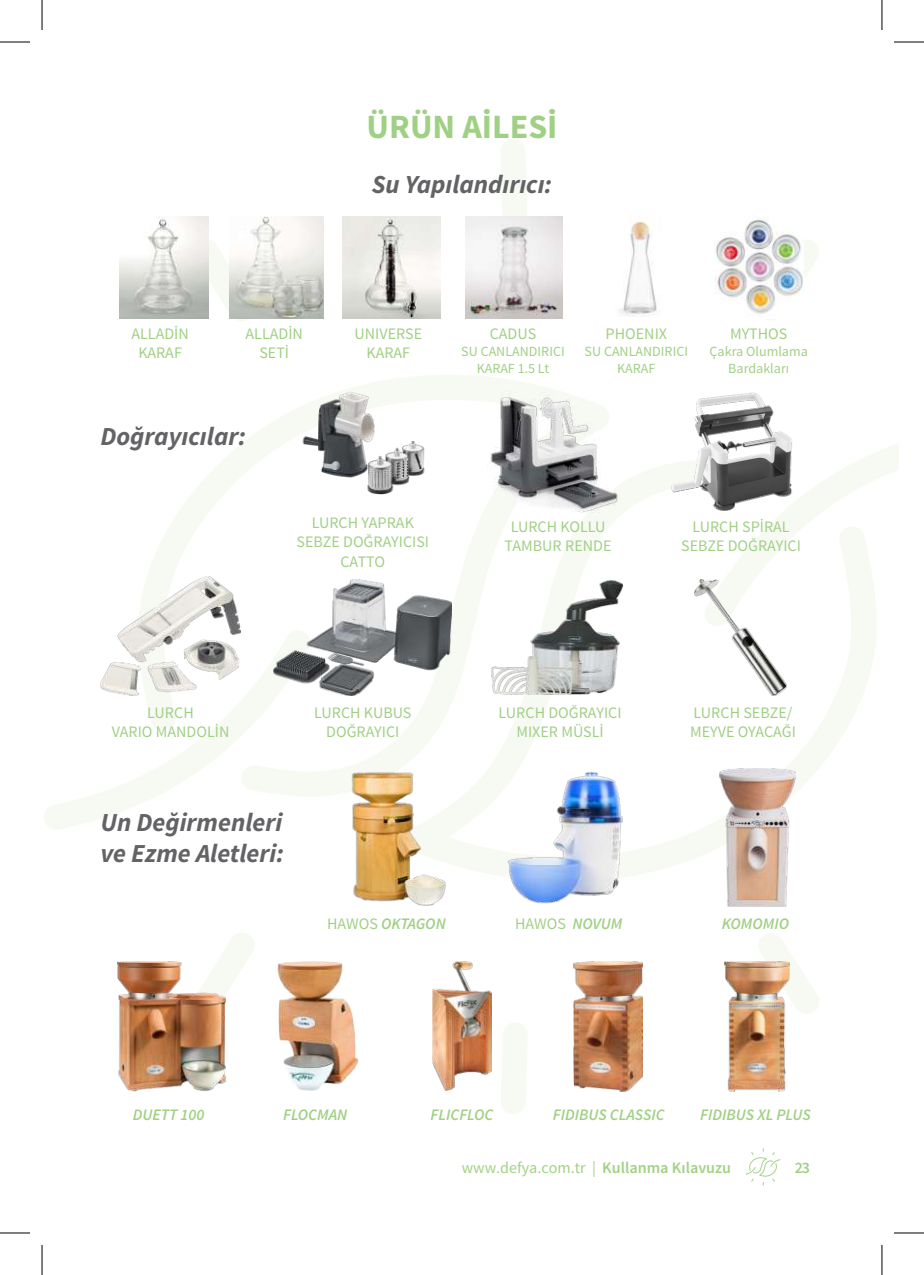
<style>
.page{position:relative;width:924px;height:1275px;background:#fff}
.page>*{position:absolute;margin:0;border:0;box-sizing:border-box;transform-origin:0 0}
.t1{font:700 34px "Source Sans Pro";color:#a0d084}
.t2{font:italic 700 26px/31.2px "Source Sans Pro";color:#636366}
.t3{font:16px/19.2px "Source Sans Pro";color:#a0d084;text-align:center}
.t4{font:italic 600 16px "Source Sans Pro";color:#a0d084}
.t5{font:16px "Source Sans Pro";color:#a1d283}
.t6{font:600 16px "Source Sans Pro";color:#a0d084}
.t7{font:14px/16.8px "Source Sans Pro";color:#a0d084;text-align:center}
.s1{font-weight:400;font-style:normal}
.s2{font-weight:600;font-style:italic}
.s3{font-weight:600}
</style>
<div class="page">
<svg style="left:218px;top:933px;width:36px;height:71px"></svg>
<svg style="left:208px;top:237px;width:39px;height:84px"></svg>
<svg style="left:44px;top:778px;width:109px;height:51px"></svg>
<svg style="left:500px;top:139px;width:27px;height:78px"></svg>
<svg style="left:766px;top:240px;width:53px;height:80px"></svg>
<svg style="left:138px;top:375px;width:420px;height:422px"></svg>
<svg style="left:863px;top:444px;width:35px;height:35px"></svg>
<svg style="left:405px;top:459px;width:471px;height:415px"></svg>
<svg style="left:756px;top:934px;width:63px;height:80px"></svg>
<svg style="left:501px;top:1023px;width:26px;height:91px"></svg>
<svg style="left:745px;top:1148px;width:35px;height:37px"></svg>
<img style="left:119px;top:217px;width:89px;height:102px">
<img style="left:229px;top:217px;width:94px;height:102px">
<img style="left:465px;top:217px;width:97px;height:102px">
<img style="left:714px;top:217px;width:89px;height:102px">
<img style="left:342px;top:217px;width:98px;height:102px">
<img style="left:619px;top:220px;width:38px;height:96px">
<img style="left:294px;top:390px;width:133px;height:105px">
<img style="left:487px;top:391px;width:132px;height:121px">
<img style="left:670px;top:392px;width:122px;height:119px">
<img style="left:273px;top:580px;width:178px;height:115px">
<img style="left:491px;top:580px;width:131px;height:115px">
<img style="left:693px;top:579px;width:93px;height:116px">
<img style="left:318px;top:769px;width:136px;height:136px">
<img style="left:118px;top:961px;width:107px;height:130px">
<img style="left:491px;top:769px;width:152px;height:135px">
<img style="left:277px;top:961px;width:81px;height:130px">
<img style="left:718px;top:768px;width:76px;height:138px">
<img style="left:432px;top:961px;width:59px;height:130px">
<img style="left:573px;top:961px;width:69px;height:130px">
<img style="left:724px;top:962px;width:64px;height:129px">
<img style="left:100px;top:577px;width:141px;height:119px">
<hr style="left:0;top:42px;width:30px;height:1px;background:#000">
<hr style="left:893px;top:42px;width:30px;height:1px;background:#000">
<hr style="left:0;top:1232px;width:30px;height:1px;background:#000">
<hr style="left:893px;top:1232px;width:30px;height:1px;background:#000">
<hr style="left:42px;top:0;width:1px;height:30px;background:#000">
<hr style="left:42px;top:1245px;width:1px;height:30px;background:#000">
<hr style="left:881px;top:0;width:1px;height:30px;background:#000">
<hr style="left:881px;top:1245px;width:1px;height:30px;background:#000">
<h1 class="t1" style="left:366px;top:105px;width:192px">ÜRÜN AİLESİ</h1>
<h2 class="t2" style="left:371px;top:168px;width:182px">Su Yapılandırıcı:</h2>
<p class="t3" style="left:131px;top:325px;width:59px">ALLADİN<br>KARAF</p>
<p class="t3" style="left:245px;top:325px;width:59px">ALLADİN<br>SETİ</p>
<p class="t3" style="left:489px;top:325px;width:48px">CADUS</p>
<p class="t3" style="left:354px;top:325px;width:69px">UNIVERSE<br>KARAF</p>
<p class="t3" style="left:605px;top:325px;width:63px">PHOENIX</p>
<p class="t7" style="left:461px;top:343px;width:105px">SU CANLANDIRICI<br>KARAF 1.5 Lt</p>
<p class="t7" style="left:584px;top:343px;width:105px">SU CANLANDIRICI<br>KARAF</p>
<h2 class="t2" style="left:100px;top:421px;width:147px">Doğrayıcılar:</h2>
<p class="t3" style="left:729px;top:325px;width:59px">MYTHOS</p>
<p class="t7" style="left:709px;top:343px;width:100px">Çakra Olumlama<br>Bardakları</p>
<p class="t3" style="left:296px;top:513px;width:134px">LURCH YAPRAK<br>SEBZE DOĞRAYICISI<br>CATTO</p>
<p class="t3" style="left:504px;top:517px;width:108px">LURCH KOLLU<br>TAMBUR RENDE</p>
<p class="t3" style="left:680px;top:517px;width:121px">LURCH SPİRAL<br>SEBZE DOĞRAYICI</p>
<p class="t3" style="left:112px;top:703px;width:119px">LURCH<br>VARIO MANDOLİN</p>
<p class="t3" style="left:498px;top:703px;width:124px">LURCH DOĞRAYICI<br>MIXER MÜSLİ</p>
<p class="t3" style="left:689px;top:703px;width:107px;text-align:left">LURCH SEBZE/<br>MEYVE OYACAĞI</p>
<p class="t3" style="left:314px;top:703px;width:99px">LURCH KUBUS<br>DOĞRAYICI</p>
<h2 class="t2" style="left:100px;top:807px;width:185px">Un Değirmenleri ve Ezme Aletleri:</h2>
<p class="t4" style="left:327px;top:913px;width:120px"><span class="s1">HAWOS</span> OKTAGON</p>
<p class="t3" style="left:515px;top:914px;width:109px">HAWOS <span class="s2">NOVUM</span></p>
<p class="t4" style="left:721px;top:913px;width:69px">KOMOMIO</p>
<p class="t4" style="left:133px;top:1105px;width:73px">DUETT 100</p>
<p class="t4" style="left:283px;top:1105px;width:66px">FLOCMAN</p>
<p class="t4" style="left:430px;top:1105px;width:64px">FLICFLOC</p>
<p class="t4" style="left:552px;top:1105px;width:113px">FIDIBUS CLASSIC</p>
<p class="t4" style="left:700px;top:1105px;width:112px">FIDIBUS XL PLUS</p>
<p class="t5" style="left:461px;top:1157px;width:271px">www.defya.com.tr | <span class="s3">Kullanma Kılavuzu</span></p>
<p class="t6" style="left:794px;top:1157px;width:17px">23</p>
</div>
